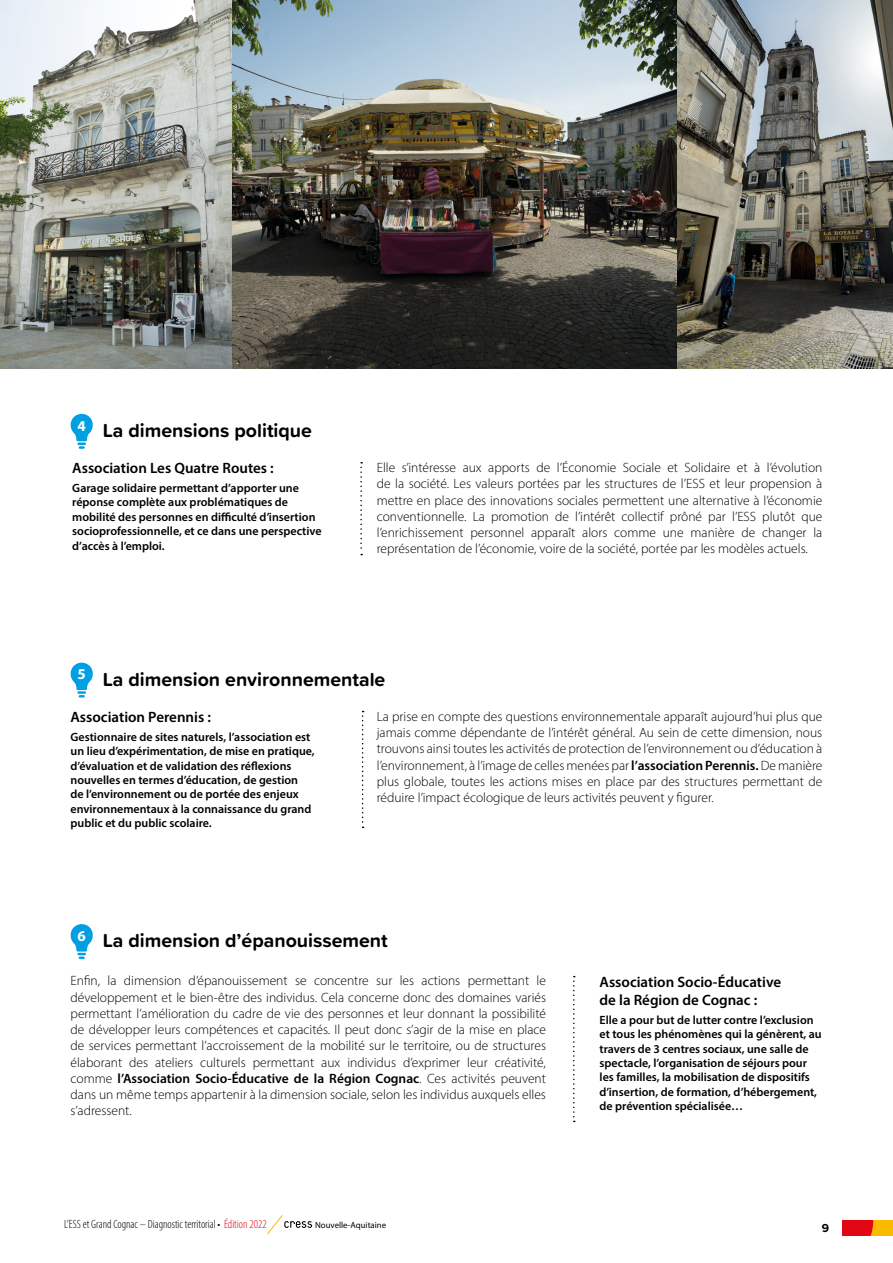
<style>
.page{position:relative;width:893px;height:1263px;background:#fff}
.page>*{position:absolute;margin:0;border:0;box-sizing:border-box;transform-origin:0 0}
.t1{font:700 19.5px "Proxima Soft";color:#000}
.t2{font:600 15px/18px "Myriad Pro";color:#000}
.t3{font:700 15px "Myriad Pro";color:#fff}
.t4{font:300 13.5px/16.2px "Myriad Pro";color:#000;text-align:justify}
.t5{font:600 12px/14.4px "Myriad Pro";color:#000}
.t6{font:300 condensed 12px "Myriad Pro";color:#000}
.t7{font:700 12px "Proxima Soft";color:#000}
.t8{font:8.85px "Myriad Pro";color:#000}
.s1{font-weight:600}
.s2{color:#e30613}
</style>
<div class="page">
<svg style="left:842px;top:1220px;width:51px;height:15px"></svg>
<svg style="left:267px;top:1215px;width:45px;height:20px"></svg>
<svg style="left:70px;top:924px;width:23px;height:35px"></svg>
<svg style="left:70px;top:413px;width:23px;height:36px"></svg>
<svg style="left:70px;top:662px;width:23px;height:35px"></svg>
<svg style="left:573px;top:976px;width:2px;height:146px"></svg>
<svg style="left:360px;top:462px;width:2px;height:93px"></svg>
<svg style="left:362px;top:711px;width:2px;height:117px"></svg>
<img style="left:0;top:0;width:232px;height:368px">
<img style="left:232px;top:0;width:661px;height:368px">
<p class="t3" style="left:78px;top:416px;width:10px">4</p>
<h1 class="t1" style="left:103px;top:415px;width:211px">La dimensions politique</h1>
<p class="t2" style="left:72px;top:459px;width:203px">Association Les Quatre Routes :</p>
<p class="t5" style="left:72px;top:480px;width:251px">Garage solidaire permettant d’apporter une réponse complète aux problématiques de mobilité des personnes en difficulté d’insertion socioprofessionnelle, et ce dans une perspective d’accès à l’emploi.</p>
<p class="t4" style="left:377px;top:459px;width:447px">Elle s’intéresse aux apports de l’Économie Sociale et Solidaire et à l’évolution de la société. Les valeurs portées par les structures de l’ESS et leur propension à mettre en place des innovations sociales permettent une alternative à l’économie conventionnelle. La promotion de l’intérêt collectif prôné par l’ESS plutôt que l’enrichissement personnel apparaît alors comme une manière de changer la représentation de l’économie, voire de la société, portée par les modèles actuels.</p>
<p class="t3" style="left:78px;top:665px;width:10px">5</p>
<h1 class="t1" style="left:103px;top:664px;width:284px">La dimension environnementale</h1>
<p class="t2" style="left:71px;top:708px;width:142px">Association Perennis :</p>
<p class="t5" style="left:71px;top:729px;width:246px">Gestionnaire de sites naturels, l’association est un lieu d’expérimentation, de mise en pratique, d’évaluation et de validation des réflexions nouvelles en termes d’éducation, de gestion<br>de l’environnement ou de portée des enjeux environnementaux à la connaissance du grand public et du public scolaire.</p>
<p class="t4" style="left:377px;top:708px;width:447px">La prise en compte des questions environnementale apparaît aujourd’hui plus que jamais comme dépendante de l’intérêt général. Au sein de cette dimension, nous trouvons ainsi toutes les activités de protection de l’environnement ou d’éducation à l’environnement, à l’image de celles menées par <span class="s1">l’association Perennis.</span> De manière plus globale, toutes les actions mises en place par des structures permettant de réduire l’impact écologique de leurs activités peuvent y figurer.</p>
<h1 class="t1" style="left:78px;top:926px;width:312px"><sup>6</sup> La dimension d’épanouissement</h1>
<p class="t4" style="left:71px;top:973px;width:477px">Enfin, la dimension d’épanouissement se concentre sur les actions permettant le développement et le bien-être des individus. Cela concerne donc des domaines variés permettant l’amélioration du cadre de vie des personnes et leur donnant la possibilité de développer leurs compétences et capacités. Il peut donc s’agir de la mise en place de services permettant l’accroissement de la mobilité sur le territoire, ou de structures élaborant des ateliers culturels permettant aux individus d’exprimer leur créativité, comme <span class="s1">l’Association Socio-Éducative de la Région Cognac</span>. Ces activités peuvent dans un même temps appartenir à la dimension sociale, selon les individus auxquels elles s’adressent.</p>
<p class="t2" style="left:600px;top:973px;width:183px">Association Socio-Éducative de la Région de Cognac :</p>
<p class="t5" style="left:600px;top:1012px;width:224px">Elle a pour but de lutter contre l’exclusion et tous les phénomènes qui la génèrent, au travers de 3 centres sociaux, une salle de spectacle, l’organisation de séjours pour les familles, la mobilisation de dispositifs d’insertion, de formation, d’hébergement, de prévention spécialisée…</p>
<p class="t6" style="left:64px;top:1217px;width:204px">L’ESS et Grand Cognac – Diagnostic territorial • <span class="s2">Édition 2022</span></p>
<p class="t7" style="left:822px;top:1219px;width:9px">9</p>
<p class="t8" style="left:315px;top:1219px;width:73px">Nouvelle-Aquitaine</p>
</div>
